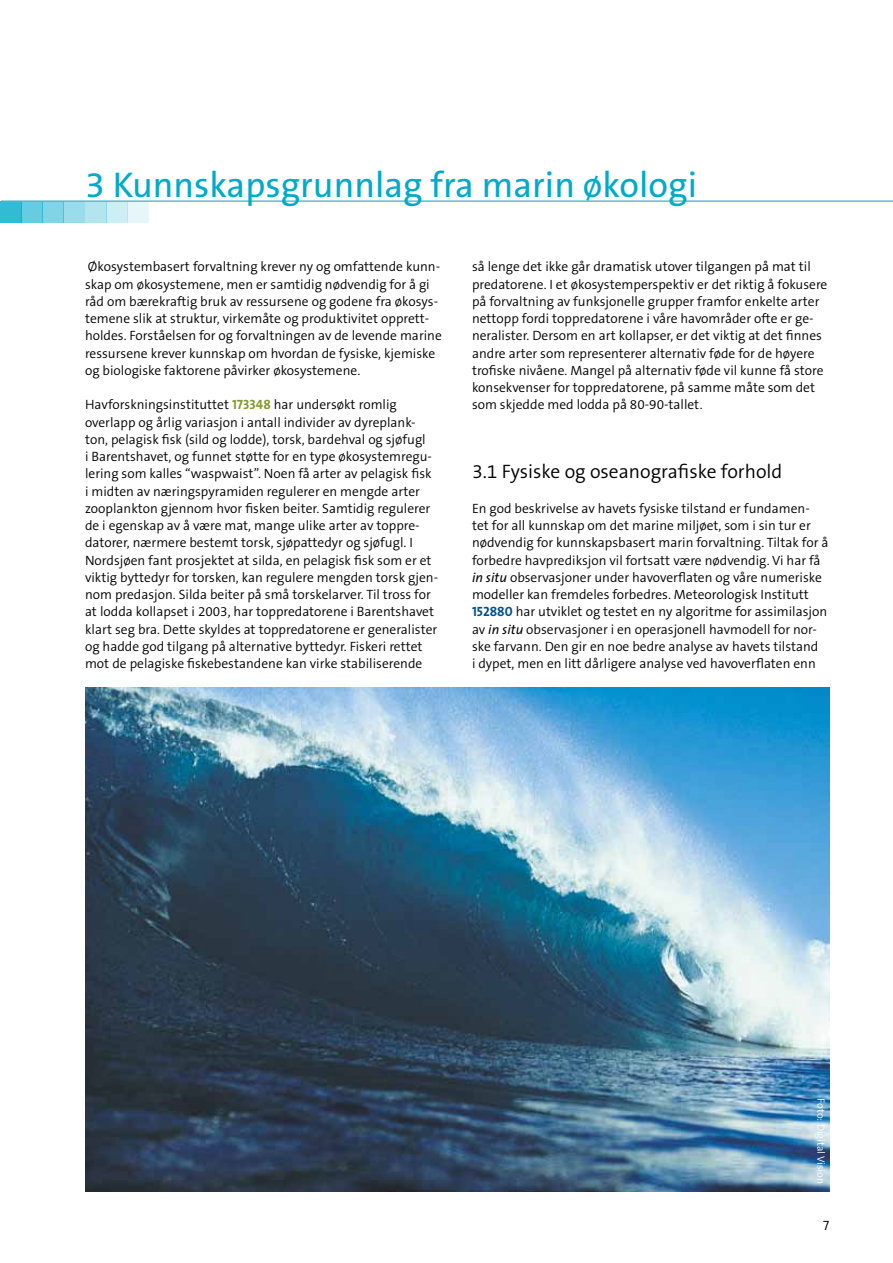
<style>
.page{position:relative;width:893px;height:1263px;background:#fff}
.page>*{position:absolute;margin:0;border:0;box-sizing:border-box;transform-origin:0 0}
.t1{font:36px "The Sans B5 Plain";color:#00aaca}
.t2{font:300 19.5px "The Sans B4";color:#000}
.t3{font:300 13.5px/17.2px "The Sans B4";color:#000}
.t4{font:13.5px "The Sans Semi Light Caps";color:#000}
.t5{font:300 10.5px "The Sans B4";color:#fff}
.s1{font-family:"The Sans Bold Caps";font-weight:400;color:#85992e}
.s2{font-family:"The Sans";font-weight:400;font-style:italic}
.s3{font-family:"The Sans Bold Caps";font-weight:400;color:#00508d}
</style>
<div class="page">
<img style="left:85px;top:687px;width:744px;height:504px">
<hr style="left:1px;top:201px;width:892px;height:1px;background:#00aaca">
<div style="left:0;top:201px;width:21px;height:22px;background:#33bbd4"></div>
<div style="left:21px;top:201px;width:22px;height:22px;background:#66ccdf"></div>
<div style="left:43px;top:201px;width:21px;height:22px;background:#80d4e4"></div>
<div style="left:64px;top:201px;width:21px;height:22px;background:#9addea"></div>
<div style="left:85px;top:201px;width:21px;height:22px;background:#b3e5ef"></div>
<div style="left:106px;top:201px;width:22px;height:22px;background:#cdeef4"></div>
<div style="left:128px;top:201px;width:21px;height:22px;background:#e6f6f9"></div>
<h1 class="t1" style="left:85px;top:166px;width:613px">3 Kunnskapsgrunnlag fra marin økologi</h1>
<p class="t3" style="left:85px;top:259px;width:358px">Økosystembasert forvaltning krever ny og omfattende kunn&shy;skap om økosystemene, men er samtidig nødvendig for å gi råd om bærekraftig bruk av ressursene og godene fra økosys&shy;temene slik at struktur, virkemåte og produktivitet opprett&shy;holdes. Forståelsen for og forvaltningen av de levende marine ressursene krever kunnskap om hvordan de fysiske, kjemiske og biologiske faktorene påvirker økosystemene.</p>
<p class="t3" style="left:85px;top:397px;width:355px">Havforskningsinstituttet <span class="s1">173348</span> har undersøkt romlig overlapp og årlig variasjon i antall individer av dyreplank&shy;ton, pelagisk fisk (sild og lodde), torsk, bardehval og sjøfugl<br>i Barentshavet, og funnet støtte for en type økosystemregu&shy;lering som kalles “waspwaist”. Noen få arter av pelagisk fisk i midten av næringspyramiden regulerer en mengde arter zooplankton gjennom hvor fisken beiter. Samtidig regulerer de i egenskap av å være mat, mange ulike arter av toppre&shy;datorer, nærmere bestemt torsk, sjøpattedyr og sjøfugl. I Nordsjøen fant prosjektet at silda, en pelagisk fisk som er et viktig byttedyr for torsken, kan regulere mengden torsk gjen&shy;nom predasjon. Silda beiter på små torskelarver. Til tross for at lodda kollapset i 2003, har toppredatorene i Barentshavet klart seg bra. Dette skyldes at toppredatorene er generalister og hadde god tilgang på alternative byttedyr. Fiskeri rettet mot de pelagiske fiskebestandene kan virke stabiliserende</p>
<p class="t3" style="left:472px;top:259px;width:357px">så lenge det ikke går dramatisk utover tilgangen på mat til predatorene. I et økosystemperspektiv er det riktig å fokusere på forvaltning av funksjonelle grupper framfor enkelte arter nettopp fordi toppredatorene i våre havområder ofte er ge&shy;neralister. Dersom en art kollapser, er det viktig at det finnes andre arter som representerer alternativ føde for de høyere trofiske nivåene. Mangel på alternativ føde vil kunne få store konsekvenser for toppredatorene, på samme måte som det som skjedde med lodda på 80-90-tallet.</p>
<h2 class="t2" style="left:472px;top:462px;width:312px">3.1 Fysiske og oseanografiske forhold</h2>
<p class="t3" style="left:472px;top:500px;width:358px">En god beskrivelse av havets fysiske tilstand er fundamen&shy;tet for all kunnskap om det marine miljøet, som i sin tur er nødvendig for kunnskapsbasert marin forvaltning. Tiltak for å forbedre havprediksjon vil fortsatt være nødvendig. Vi har få <span class="s2">in situ</span> observasjoner under havoverflaten og våre numeriske modeller kan fremdeles forbedres. Meteorologisk Institutt <span class="s3">152880</span> har utviklet og testet en ny algoritme for assimilasjon av <span class="s2">in situ</span> observasjoner i en operasjonell havmodell for nor&shy;ske farvann. Den gir en noe bedre analyse av havets tilstand<br>i dypet, men en litt dårligere analyse ved havoverflaten enn</p>
<p class="t5" style="left:826px;top:1098px;width:87px;rotate:90deg">Foto: Digital Vision</p>
<p class="t4" style="left:823px;top:1214px;width:8px">7</p>
</div>
